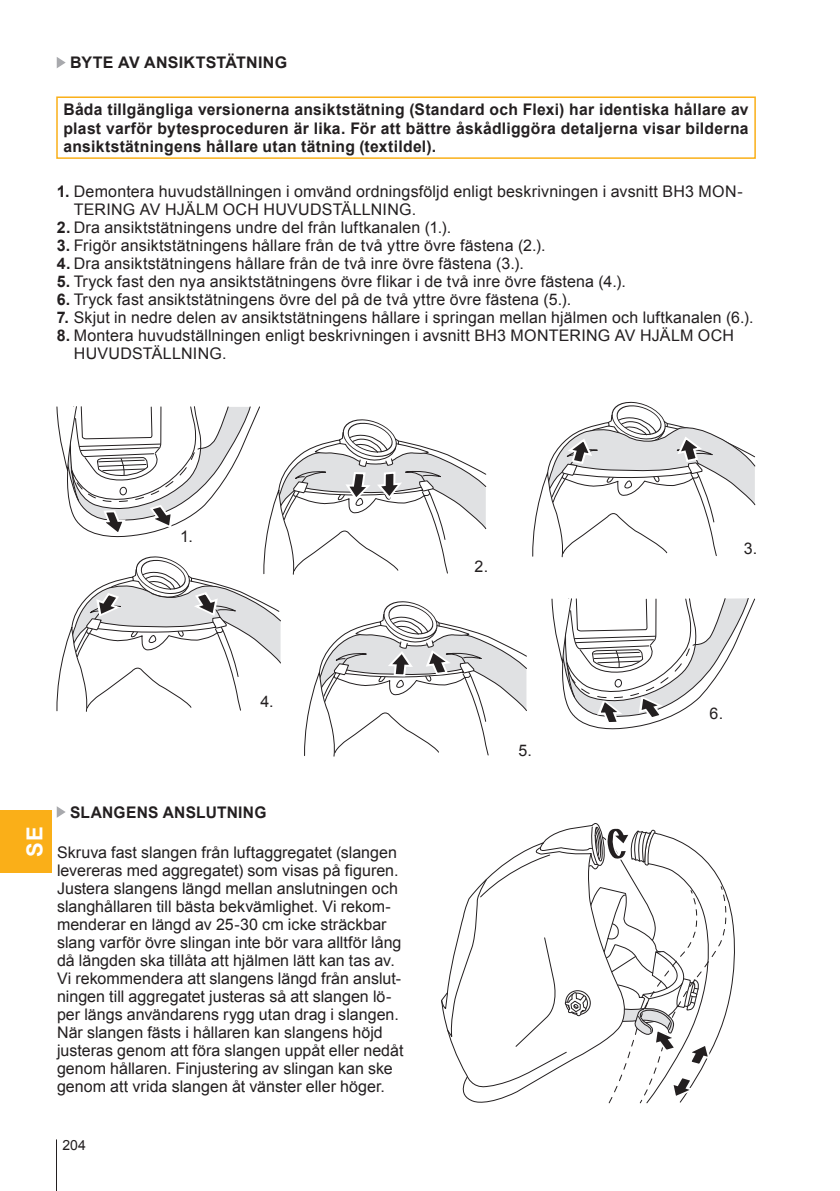
<style>
.page{position:relative;width:840px;height:1191px;background:#fff}
.page>*{position:absolute;margin:0;border:0;box-sizing:border-box;transform-origin:0 0}
.t1{font:700 22px "Arial";color:#fff}
.t2{font:16px/18px "Arial";letter-spacing:.005em;color:#231f20}
.t3{font:700 16px/18px "Arial";letter-spacing:.015em;color:#231f20;text-align:justify}
.t4{font:14px "Arial";color:#231f20}
.s1{font-weight:700}
</style>
<div class="page">
<svg style="left:441px;top:823px;width:294px;height:281px"></svg>
<svg style="left:551px;top:598px;width:203px;height:132px"></svg>
<svg style="left:532px;top:401px;width:223px;height:156px"></svg>
<svg style="left:56px;top:406px;width:470px;height:350px"></svg>
<svg style="left:57px;top:57px;width:9px;height:11px"></svg>
<svg style="left:57px;top:806px;width:9px;height:11px"></svg>
<div style="left:56px;top:96px;width:699px;height:63px;border:2px solid #faaf18"></div>
<hr style="left:56px;top:1139px;width:1px;height:52px;background:#231f20">
<div style="left:0;top:810px;width:51px;height:63px;background:#faaf18"></div>
<p class="t3" style="left:70px;top:54px;width:218px">BYTE AV ANSIKTSTÄTNING</p>
<p class="t3" style="left:63px;top:101px;width:686px">Båda tillgängliga versionerna ansiktstätning (Standard och Flexi) har identiska hållare av plast varför bytesproceduren är lika. För att bättre åskådliggöra detaljerna visar bilderna ansiktstätningens hållare utan tätning (textildel).</p>
<p class="t2" style="left:74px;top:183px;width:670px;text-indent:-17px"><span class="s1">1.</span> Demontera huvudställningen i omvänd ordningsföljd enligt beskrivningen i avsnitt BH3 MON-<br>TERING AV HJÄLM OCH HUVUDSTÄLLNING.</p>
<p class="t2" style="left:57px;top:219px;width:396px"><span class="s1">2.</span> Dra ansiktstätningens undre del från luftkanalen (1.).</p>
<p class="t2" style="left:57px;top:237px;width:490px"><span class="s1">3.</span> Frigör ansiktstätningens hållare från de två yttre övre fästena (2.).</p>
<p class="t2" style="left:57px;top:255px;width:468px"><span class="s1">4.</span> Dra ansiktstätningens hållare från de två inre övre fästena (3.).</p>
<p class="t2" style="left:57px;top:273px;width:570px"><span class="s1">5.</span> Tryck fast den nya ansiktstätningens övre flikar i de två inre övre fästena (4.).</p>
<p class="t2" style="left:57px;top:291px;width:515px"><span class="s1">6.</span> Tryck fast ansiktstätningens övre del på de två yttre övre fästena (5.).</p>
<p class="t2" style="left:57px;top:309px;width:697px"><span class="s1">7.</span> Skjut in nedre delen av ansiktstätningens hållare i springan mellan hjälmen och luftkanalen (6.).</p>
<p class="t2" style="left:74px;top:327px;width:661px;text-indent:-17px"><span class="s1">8.</span> Montera huvudställningen enligt beskrivningen i avsnitt BH3 MONTERING AV HJÄLM OCH<br>HUVUDSTÄLLNING.</p>
<p class="t2" style="left:180px;top:527px;width:14px">1.</p>
<p class="t2" style="left:260px;top:692px;width:15px">4.</p>
<h1 class="t1" style="left:20px;top:856px;width:32px;rotate:-90deg">SE</h1>
<p class="t3" style="left:70px;top:803px;width:198px">SLANGENS ANSLUTNING</p>
<p class="t2" style="left:57px;top:843px;width:348px">Skruva fast slangen från luftaggregatet (slangen levereras med aggregatet) som visas på figuren.<br>Justera slangens längd mellan anslutningen och slanghållaren till bästa bekvämlighet. Vi rekom&shy;menderar en längd av 25-30 cm icke sträckbar slang varför övre slingan inte bör vara alltför lång då längden ska tillåta att hjälmen lätt kan tas av.<br>Vi rekommendera att slangens längd från anslut&shy;ningen till aggregatet justeras så att slangen lö&shy;per längs användarens rygg utan drag i slangen.<br>När slangen fästs i hållaren kan slangens höjd justeras genom att föra slangen uppåt eller nedåt genom hållaren. Finjustering av slingan kan ske genom att vrida slangen åt vänster eller höger.</p>
<p class="t4" style="left:62px;top:1135px;width:25px">204</p>
<p class="t2" style="left:474px;top:558px;width:15px">2.</p>
<p class="t2" style="left:518px;top:741px;width:15px">5.</p>
<p class="t2" style="left:743px;top:540px;width:15px">3.</p>
<p class="t2" style="left:709px;top:705px;width:15px">6.</p>
</div>
